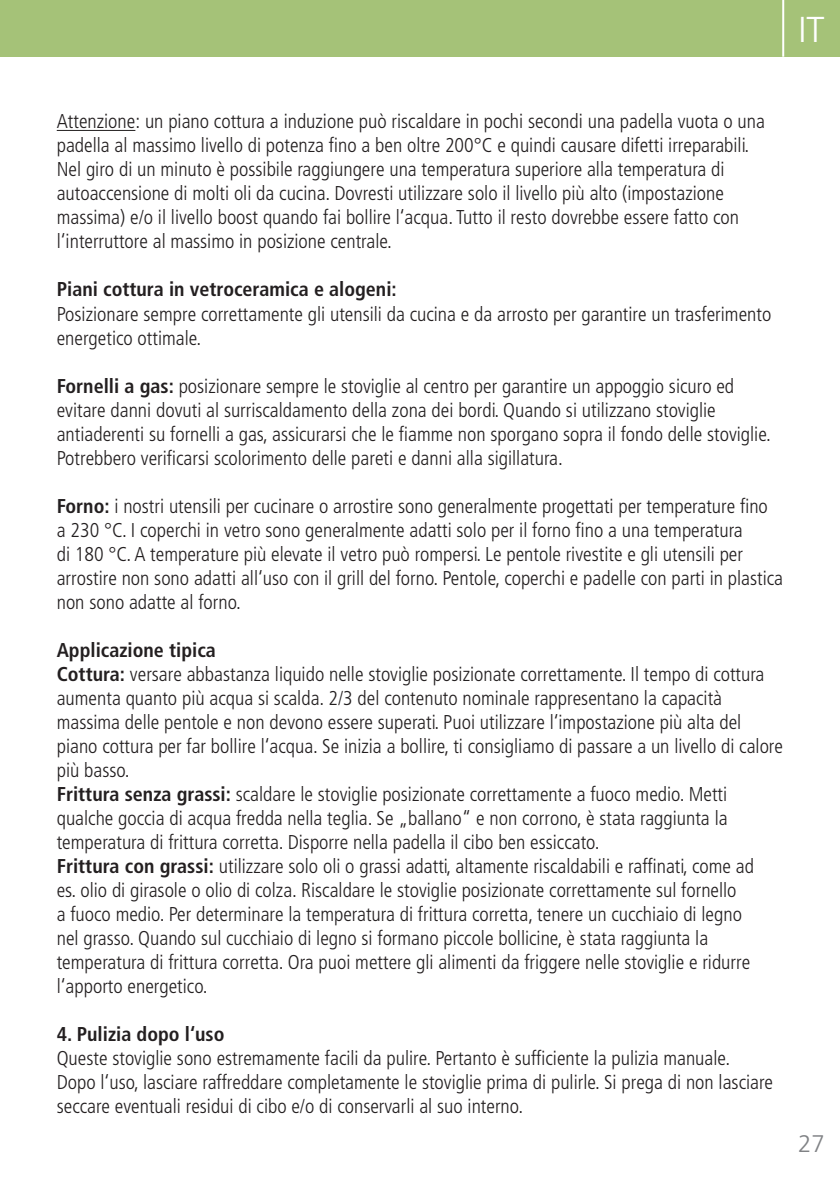
<style>
.page{position:relative;width:840px;height:1191px;background:#fff}
.page>*{position:absolute;margin:0;border:0;box-sizing:border-box;transform-origin:0 0}
.t1{font:300 36px "Frutiger LT Pro";color:#fff}
.t2{font:300 24px "Frutiger LT Pro";color:#808285}
.t3{font:300 condensed 20px/24px "Frutiger LT Pro";color:#231f20}
.t4{font:700 condensed 20px "Frutiger LT Pro";color:#231f20}
.s1{font-weight:700}
</style>
<div class="page">
<div style="left:0;top:0;width:839px;height:57px;background:#a5c278"></div>
<hr style="left:781px;top:0;width:2px;height:57px;background:#fff">
<hr style="left:57px;top:130px;width:78px;height:1px;background:#231f20">
<p class="t1" style="left:798px;top:8px;width:27px">IT</p>
<p class="t3" style="left:57px;top:110px;width:709px">Attenzione: un piano cottura a induzione può riscaldare in pochi secondi una padella vuota o una padella al massimo livello di potenza fino a ben oltre 200°C e quindi causare difetti irreparabili.<br>Nel giro di un minuto è possibile raggiungere una temperatura superiore alla temperatura di autoaccensione di molti oli da cucina. Dovresti utilizzare solo il livello più alto (impostazione massima) e/o il livello boost quando fai bollire l‘acqua. Tutto il resto dovrebbe essere fatto con l‘interruttore al massimo in posizione centrale.</p>
<p class="t4" style="left:57px;top:278px;width:341px">Piani cottura in vetroceramica e alogeni:</p>
<p class="t3" style="left:57px;top:302px;width:715px">Posizionare sempre correttamente gli utensili da cucina e da arrosto per garantire un trasferimento energetico ottimale.</p>
<p class="t3" style="left:57px;top:374px;width:715px"><span class="s1">Fornelli a gas:</span> posizionare sempre le stoviglie al centro per garantire un appoggio sicuro ed evitare danni dovuti al surriscaldamento della zona dei bordi. Quando si utilizzano stoviglie antiaderenti su fornelli a gas, assicurarsi che le fiamme non sporgano sopra il fondo delle stoviglie.<br>Potrebbero verificarsi scolorimento delle pareti e danni alla sigillatura.</p>
<p class="t3" style="left:57px;top:494px;width:727px"><span class="s1">Forno:</span> i nostri utensili per cucinare o arrostire sono generalmente progettati per temperature fino<br>a 230 °C. I coperchi in vetro sono generalmente adatti solo per il forno fino a una temperatura<br>di 180 °C. A temperature più elevate il vetro può rompersi. Le pentole rivestite e gli utensili per arrostire non sono adatti all‘uso con il grill del forno. Pentole, coperchi e padelle con parti in plastica non sono adatte al forno.</p>
<p class="t4" style="left:57px;top:638px;width:160px">Applicazione tipica</p>
<p class="t3" style="left:57px;top:662px;width:727px"><span class="s1">Cottura:</span> versare abbastanza liquido nelle stoviglie posizionate correttamente. Il tempo di cottura aumenta quanto più acqua si scalda. 2/3 del contenuto nominale rappresentano la capacità massima delle pentole e non devono essere superati. Puoi utilizzare l‘impostazione più alta del piano cottura per far bollire l‘acqua. Se inizia a bollire, ti consigliamo di passare a un livello di calore più basso.</p>
<p class="t3" style="left:57px;top:782px;width:672px;text-align:justify"><span class="s1">Frittura senza grassi:</span> scaldare le stoviglie posizionate correttamente a fuoco medio. Metti qualche goccia di acqua fredda nella teglia. Se „ballano“ e non corrono, è stata raggiunta la temperatura di frittura corretta. Disporre nella padella il cibo ben essiccato.</p>
<p class="t3" style="left:57px;top:854px;width:698px"><span class="s1">Frittura con grassi:</span> utilizzare solo oli o grassi adatti, altamente riscaldabili e raffinati, come ad es. olio di girasole o olio di colza. Riscaldare le stoviglie posizionate correttamente sul fornello<br>a fuoco medio. Per determinare la temperatura di frittura corretta, tenere un cucchiaio di legno nel grasso. Quando sul cucchiaio di legno si formano piccole bollicine, è stata raggiunta la temperatura di frittura corretta. Ora puoi mettere gli alimenti da friggere nelle stoviglie e ridurre l‘apporto energetico.</p>
<p class="t4" style="left:57px;top:1022px;width:169px">4. Pulizia dopo l‘uso</p>
<p class="t3" style="left:57px;top:1046px;width:717px">Queste stoviglie sono estremamente facili da pulire. Pertanto è sufficiente la pulizia manuale.<br>Dopo l‘uso, lasciare raffreddare completamente le stoviglie prima di pulirle. Si prega di non lasciare seccare eventuali residui di cibo e/o di conservarli al suo interno.</p>
<p class="t2" style="left:797px;top:1130px;width:28px">27</p>
</div>
